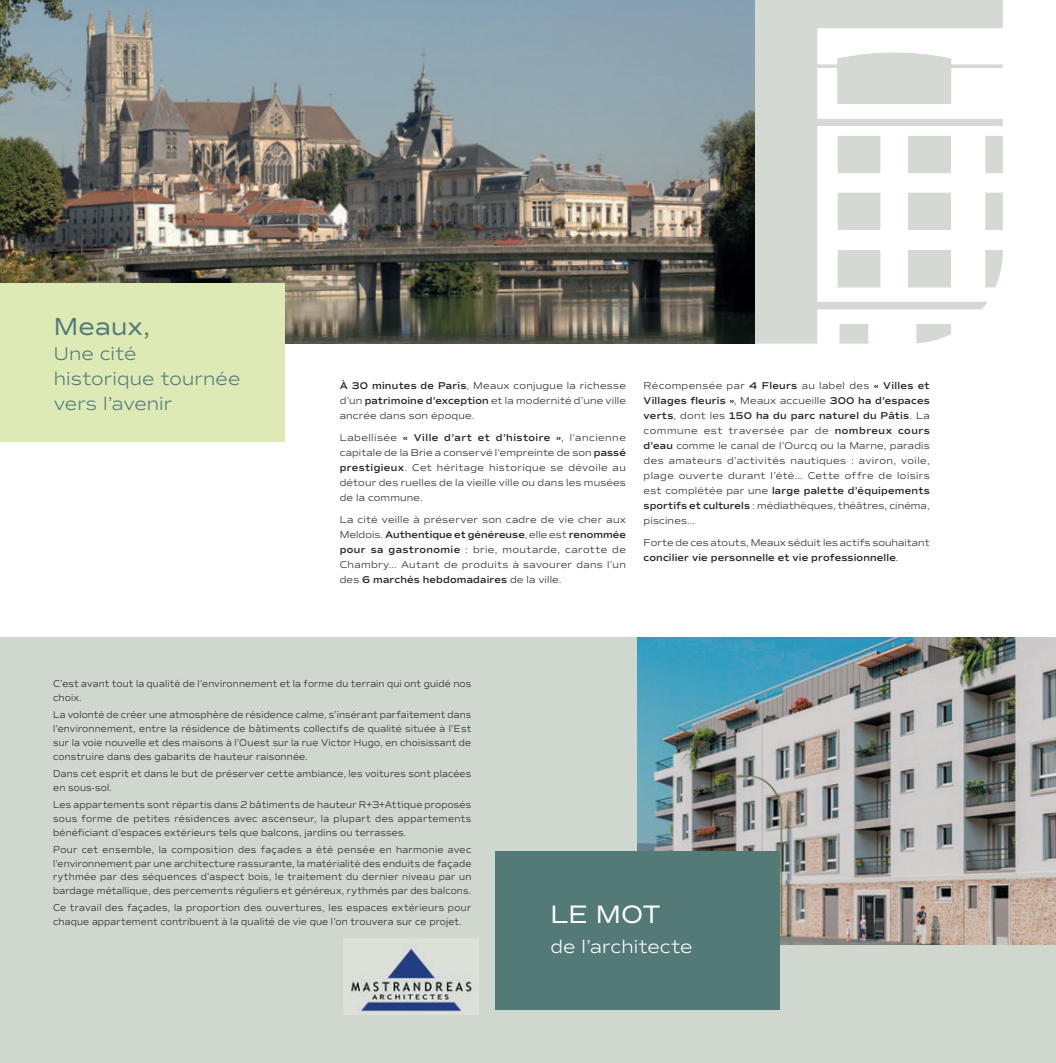
<style>
.page{position:relative;width:1056px;height:1063px;background:#fff}
.page>*{position:absolute;margin:0;border:0;box-sizing:border-box;transform-origin:0 0}
.t1{font:25.62px "Commuters Sans";color:#fff}
.t2{font:25px "Commuters Sans";letter-spacing:.005em;color:#547a78}
.t3{font:300 18.75px/25px "Commuters Sans";letter-spacing:.005em;color:#547a78}
.t4{font:300 18.75px "Commuters Sans";letter-spacing:.005em;color:#fff}
.t5{font:300 10px/13.8px "Commuters Sans";letter-spacing:.015em;color:#231f20;scale:.92 1}
.t6{font:300 10px/15px "Commuters Sans";letter-spacing:.015em;color:#231f20;text-align:justify}
.s1{font-weight:600}
</style>
<div class="page">
<div style="left:755px;top:0;width:248px;height:344px;background:#d5d9d4"></div>
<svg style="left:817px;top:28px;width:186px;height:316px"></svg>
<img style="left:0;top:0;width:755px;height:344px">
<div style="left:0;top:638px;width:1056px;height:425px;background:#cfd7cf"></div>
<img style="left:638px;top:638px;width:418px;height:306px">
<div style="left:496px;top:852px;width:284px;height:158px;background:#547a78"></div>
<div style="left:0;top:284px;width:284px;height:158px;background:#ddeab6"></div>
<img style="left:343px;top:938px;width:136px;height:76px">
<h2 class="t2" style="left:54px;top:311px;width:98px">Meaux,</h2>
<h3 class="t3" style="left:54px;top:341px;width:188px">Une cité historique tournée vers l’avenir</h3>
<p class="t6" style="left:340px;top:378px;width:288px"><span class="s1">À 30 minutes de Paris</span>, Meaux conjugue la richesse d’un <span class="s1">patrimoine d’exception</span> et la modernité d’une ville ancrée dans son époque.</p>
<p class="t6" style="left:340px;top:430px;width:288px">Labellisée <span class="s1">« Ville d’art et d’histoire »</span>, l’ancienne capitale de la Brie a conservé l’empreinte de son <span class="s1">passé prestigieux</span>. Cet héritage historique se dévoile au détour des ruelles de la vieille ville ou dans les musées de la commune.</p>
<p class="t6" style="left:340px;top:512px;width:288px">La cité veille à préserver son cadre de vie cher aux Meldois. <span class="s1">Authentique et généreuse</span>, elle est <span class="s1">renommée pour sa gastronomie</span> : brie, moutarde, carotte de Chambry… Autant de produits à savourer dans l’un des <span class="s1">6 marchés hebdomadaires</span> de la ville.</p>
<p class="t6" style="left:644px;top:378px;width:288px">Récompensée par <span class="s1">4 Fleurs</span> au label des <span class="s1">« Villes et Villages fleuris »</span>, Meaux accueille <span class="s1">300 ha d’espaces verts</span>, dont les <span class="s1">150 ha du parc naturel du Pâtis</span>. La commune est traversée par de <span class="s1">nombreux cours d’eau</span> comme le canal de l’Ourcq ou la Marne, paradis des amateurs d’activités nautiques : aviron, voile, plage ouverte durant l’été… Cette offre de loisirs est complétée par une <span class="s1">large palette d’équipements sportifs et culturels</span> : médiathèques, théâtres, cinéma, piscines…</p>
<p class="t6" style="left:644px;top:535px;width:288px">Forte de ces atouts, Meaux séduit les actifs souhaitant <span class="s1">concilier vie personnelle et vie professionnelle</span>.</p>
<p class="t5" style="left:53px;top:677px;width:456px">C’est avant tout la qualité de l’environnement et la forme du terrain qui ont guidé nos choix.</p>
<p class="t5" style="left:53px;top:708px;width:456px;text-align:justify">La volonté de créer une atmosphère de résidence calme, s’insérant parfaitement dans l’environnement, entre la résidence de bâtiments collectifs de qualité située à l’Est sur la voie nouvelle et des maisons à l’Ouest sur la rue Victor Hugo, en choisissant de construire dans des gabarits de hauteur raisonnée.</p>
<p class="t5" style="left:53px;top:767px;width:456px">Dans cet esprit et dans le but de préserver cette ambiance, les voitures sont placées en sous-sol.</p>
<p class="t5" style="left:53px;top:798px;width:456px;text-align:justify">Les appartements sont répartis dans 2 bâtiments de hauteur R+3+Attique proposés sous forme de petites résidences avec ascenseur, la plupart des appartements bénéficiant d’espaces extérieurs tels que balcons, jardins ou terrasses.</p>
<p class="t5" style="left:53px;top:842px;width:456px;text-align:justify">Pour cet ensemble, la composition des façades a été pensée en harmonie avec l’environnement par une architecture rassurante, la matérialité des enduits de façade rythmée par des séquences d’aspect bois, le traitement du dernier niveau par un bardage métallique, des percements réguliers et généreux, rythmés par des balcons.</p>
<p class="t5" style="left:53px;top:901px;width:456px">Ce travail des façades, la proportion des ouvertures, les espaces extérieurs pour chaque appartement contribuent à la qualité de vie que l’on trouvera sur ce projet.</p>
<h1 class="t1" style="left:550px;top:899px;width:112px">LE MOT</h1>
<h3 class="t4" style="left:550px;top:936px;width:143px">de l’architecte</h3>
</div>
